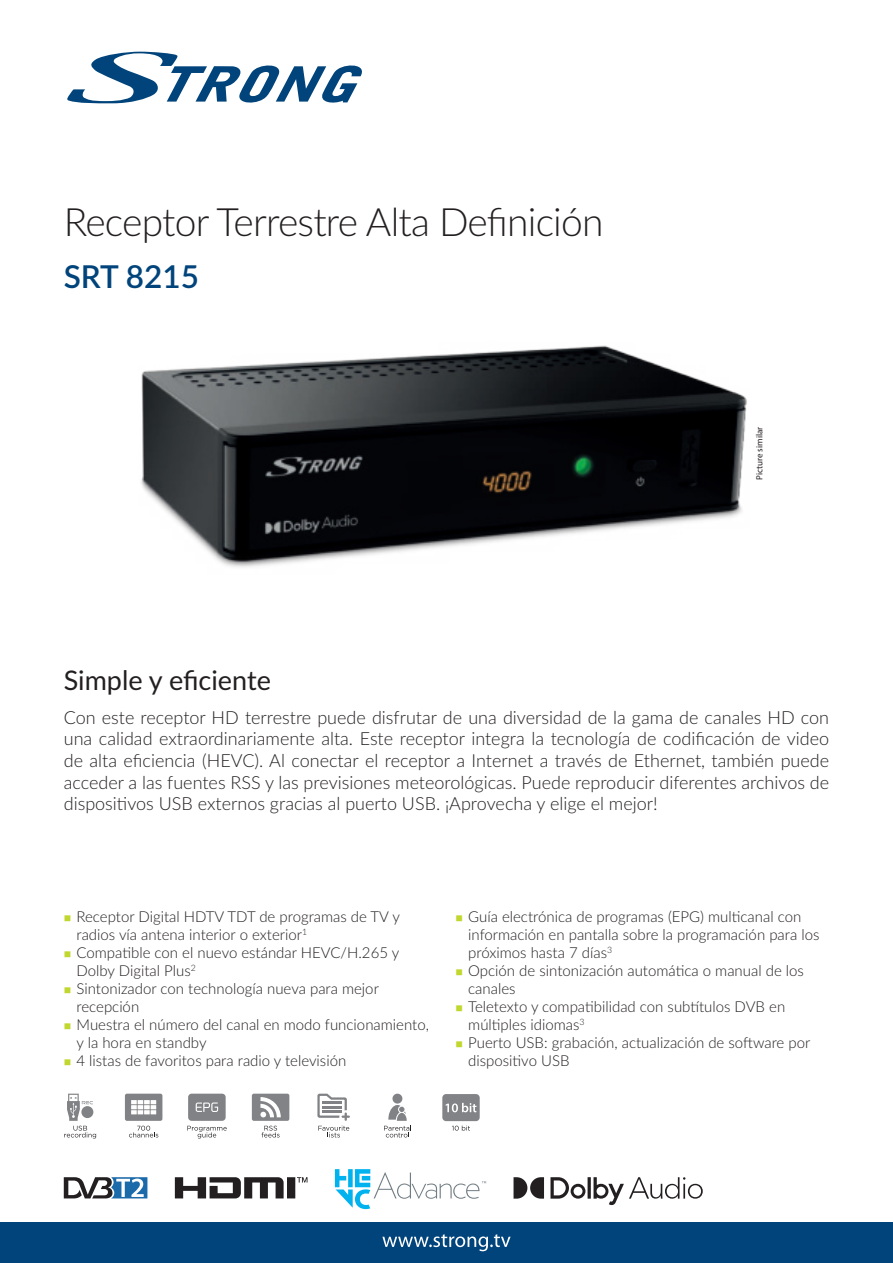
<style>
.page{position:relative;width:893px;height:1263px;background:#fff}
.page>*{position:absolute;margin:0;border:0;box-sizing:border-box;transform-origin:0 0}
.t1{font:300 39px "Lato";letter-spacing:-.02em;color:#231f20}
.t2{font:600 31.5px "Lato";color:#00447b}
.t3{font:27px "Lato";color:#231f20}
.t4{font:300 18px/21.6px "Lato";color:#231f20;text-align:justify}
.t5{font:300 15px/18px "Lato";color:#231f20}
.t6{font:9px "Myriad Pro";color:#231f20}
</style>
<div class="page">
<div style="left:0;top:1222px;width:893px;height:41px;background:#00447b"></div>
<svg style="left:382px;top:1234px;width:129px;height:17px"></svg>
<svg style="left:67px;top:52px;width:295px;height:52px"></svg>
<svg style="left:317px;top:1094px;width:33px;height:43px"></svg>
<hr style="left:322px;top:1106px;width:20px;height:2px;background:#808285">
<hr style="left:322px;top:1101px;width:20px;height:3px;background:#808285">
<hr style="left:322px;top:1111px;width:20px;height:2px;background:#808285">
<svg style="left:384px;top:1094px;width:27px;height:43px"></svg>
<div style="left:188px;top:1094px;width:38px;height:27px;background:#808285;border-radius:4px"></div>
<svg style="left:196px;top:1102px;width:22px;height:10px"></svg>
<svg style="left:187px;top:1126px;width:40px;height:12px"></svg>
<svg style="left:252px;top:1094px;width:37px;height:43px"></svg>
<svg style="left:64px;top:1094px;width:32px;height:44px"></svg>
<svg style="left:125px;top:1094px;width:37px;height:43px"></svg>
<svg style="left:452px;top:1125px;width:18px;height:5px"></svg>
<div style="left:442px;top:1094px;width:38px;height:27px;background:#818386;border-radius:4px"></div>
<svg style="left:446px;top:1103px;width:30px;height:9px"></svg>
<img style="left:141px;top:345px;width:606px;height:223px">
<svg style="left:64px;top:1177px;width:83px;height:21px"></svg>
<svg style="left:175px;top:1177px;width:132px;height:21px"></svg>
<svg style="left:513px;top:1177px;width:190px;height:28px"></svg>
<svg style="left:335px;top:1169px;width:151px;height:40px"></svg>
<h1 class="t1" style="left:64px;top:194px;width:541px">Receptor Terrestre Alta Definición</h1>
<h2 class="t2" style="left:64px;top:259px;width:137px">SRT 8215</h2>
<p class="t6" style="left:756px;top:480px;width:54px;rotate:-90deg">Picture similar</p>
<h3 class="t3" style="left:64px;top:661px;width:209px">Simple y eficiente</h3>
<p class="t4" style="left:64px;top:708px;width:767px">Con este receptor HD terrestre puede disfrutar de una diversidad de la gama de canales HD con una calidad extraordinariamente alta. Este receptor integra la tecnología de codificación de video de alta eficiencia (HEVC). Al conectar el receptor a Internet a través de Ethernet, también puede acceder a las fuentes RSS y las previsiones meteorológicas. Puede reproducir diferentes archivos de dispositivos USB externos gracias al puerto USB. ¡Aprovecha y elige el mejor!</p>
<p class="t5" style="left:77px;top:907px;width:354px">Receptor Digital HDTV TDT de programas de TV y radios vía antena interior o exterior<sup>1<br></sup>Compatible con el nuevo estándar HEVC/H.265 y Dolby Digital Plus<sup>2<br></sup>Sintonizador con technología nueva para mejor recepción<br>Muestra el número del canal en modo funcionamiento, y la hora en standby<br>4 listas de favoritos para radio y televisión</p>
<p class="t5" style="left:468px;top:907px;width:353px">Guía electrónica de programas (EPG) multicanal con información en pantalla sobre la programación para los próximos hasta 7 días<sup>3<br></sup>Opción de sintonización automática o manual de los canales<br>Teletexto y compatibilidad con subtítulos DVB en múltiples idiomas<sup>3<br></sup>Puerto USB: grabación, actualización de software por dispositivo USB</p>
</div>
